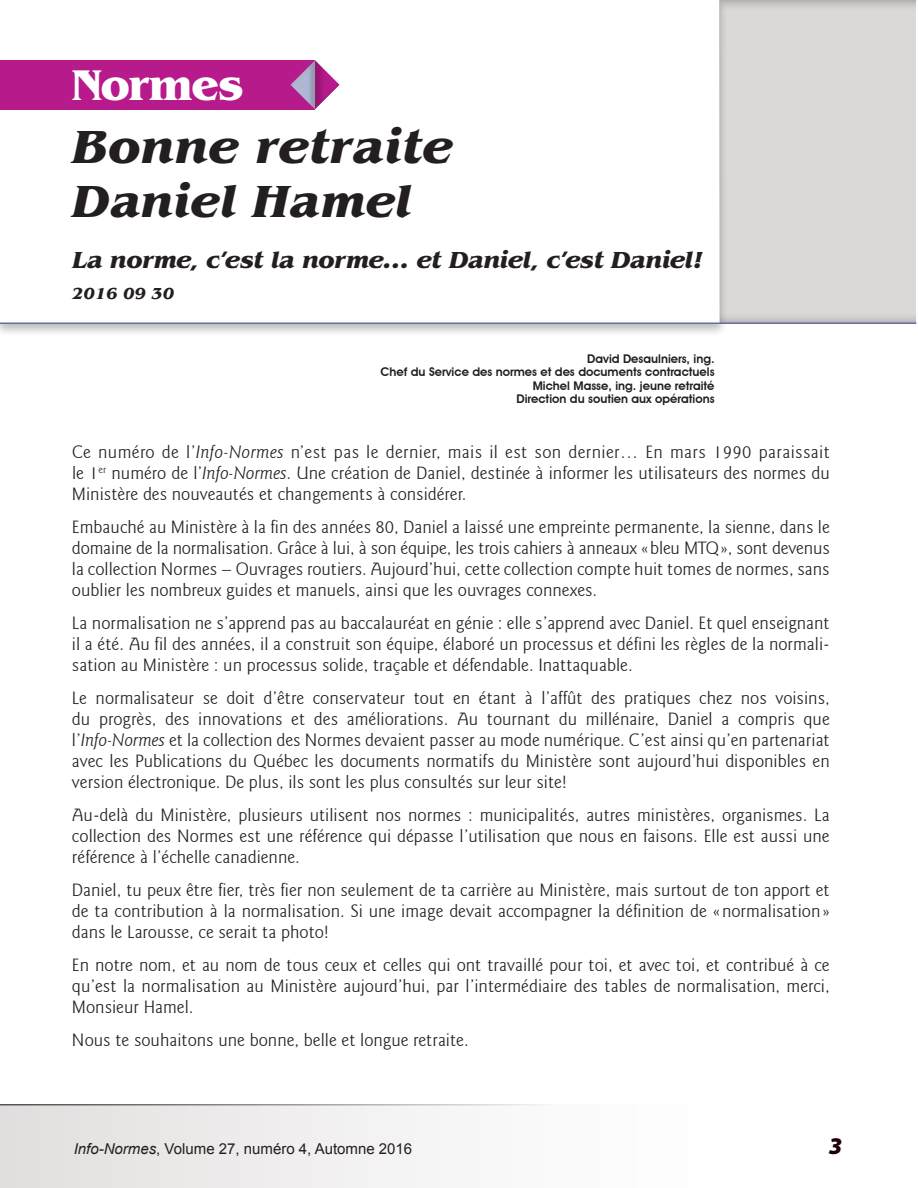
<style>
.page{position:relative;width:918px;height:1188px;background:#fff}
.page>*{position:absolute;margin:0;border:0;box-sizing:border-box;transform-origin:0 0}
.t1{font:italic 700 48px "Benguiat";color:#231f20}
.t2{font:italic 700 46.5px "Benguiat";color:#231f20}
.t3{font:700 45px "Benguiat";letter-spacing:-.025em;color:#fff}
.t4{font:italic 700 24px "Benguiat";letter-spacing:-.02em;color:#231f20}
.t5{font:italic 900 24px "Myriad Pro";color:#200008}
.t6{font:300 18px/21px "Goudy Sans IT Cby BT";color:#231f20;text-align:justify}
.t7{font:italic 700 16.5px "Benguiat";color:#231f20}
.t8{font:15px "Arial";color:#231f20}
.t9{font:600 12px/13.5px "Avant Garde IT Cby BT";color:#231f20;text-align:right}
.s1{font-style:italic}
</style>
<div class="page">
<div style="left:680px;top:0;width:237px;height:325px;background:#dcd8d7"></div>
<div style="left:0;top:0;width:728px;height:337px;background:#231f20;opacity:.3"></div>
<div style="left:0;top:0;width:720px;height:324px;background:#fff"></div>
<div style="left:0;top:60px;width:315px;height:50px;background:#b61a8b"></div>
<svg style="left:290px;top:60px;width:50px;height:49px"></svg>
<hr style="left:0;top:322px;width:916px;height:2px;background:#626ea5">
<div style="left:0;top:1105px;width:765px;height:83px;background:linear-gradient(to right,#e4e0e0,#fff)"></div>
<hr style="left:0;top:1104px;width:554px;height:2px;background:#54555a">
<h3 class="t3" style="left:72px;top:59px;width:173px">Normes</h3>
<h1 class="t1" style="left:72px;top:119px;width:382px">Bonne retraite</h1>
<h2 class="t2" style="left:72px;top:175px;width:341px">Daniel Hamel</h2>
<h3 class="t4" style="left:72px;top:245px;width:632px">La norme, c’est la norme… et Daniel, c’est Daniel!</h3>
<p class="t7" style="left:72px;top:283px;width:104px">2016 09 30</p>
<p class="t9" style="left:381px;top:352px;width:336px">David Desaulniers, ing.<br>Chef du Service des normes et des documents contractuels Michel Masse, ing. jeune retraité<br>Direction du soutien aux opérations</p>
<p class="t6" style="left:72px;top:442px;width:759px">Ce numéro de l’<span class="s1">Info-Normes</span> n’est pas le dernier, mais il est son dernier… En mars 1990 paraissait le 1<sup>er</sup> numéro de l’<span class="s1">Info-Normes</span>. Une création de Daniel, destinée à informer les utilisateurs des normes du Ministère des nouveautés et changements à considérer.</p>
<p class="t6" style="left:72px;top:517px;width:759px">Embauché au Ministère à la fin des années 80, Daniel a laissé une empreinte permanente, la sienne, dans le domaine de la normalisation. Grâce à lui, à son équipe, les trois cahiers à anneaux «bleu MTQ», sont devenus la collection Normes – Ouvrages routiers. Aujourd’hui, cette collection compte huit tomes de normes, sans oublier les nombreux guides et manuels, ainsi que les ouvrages connexes.</p>
<p class="t6" style="left:72px;top:613px;width:759px">La normalisation ne s’apprend pas au baccalauréat en génie : elle s’apprend avec Daniel. Et quel enseignant il a été. Au fil des années, il a construit son équipe, élaboré un processus et défini les règles de la normali&shy;sation au Ministère : un processus solide, traçable et défendable. Inattaquable.</p>
<p class="t6" style="left:72px;top:688px;width:759px">Le normalisateur se doit d’être conservateur tout en étant à l’affût des pratiques chez nos voisins, du progrès, des innovations et des améliorations. Au tournant du millénaire, Daniel a compris que l’<span class="s1">Info-Normes</span> et la collection des Normes devaient passer au mode numérique. C’est ainsi qu’en partenariat avec les Publications du Québec les documents normatifs du Ministère sont aujourd’hui disponibles en version électronique. De plus, ils sont les plus consultés sur leur site!</p>
<p class="t6" style="left:72px;top:805px;width:759px">Au-delà du Ministère, plusieurs utilisent nos normes : municipalités, autres ministères, organismes. La collection des Normes est une référence qui dépasse l’utilisation que nous en faisons. Elle est aussi une référence à l’échelle canadienne.</p>
<p class="t6" style="left:72px;top:880px;width:759px">Daniel, tu peux être fier, très fier non seulement de ta carrière au Ministère, mais surtout de ton apport et de ta contribution à la normalisation. Si une image devait accompagner la définition de «normalisation» dans le Larousse, ce serait ta photo!</p>
<p class="t6" style="left:72px;top:955px;width:759px">En notre nom, et au nom de tous ceux et celles qui ont travaillé pour toi, et avec toi, et contribué à ce qu’est la normalisation au Ministère aujourd’hui, par l’intermédiaire des tables de normalisation, merci, Monsieur Hamel.</p>
<p class="t6" style="left:72px;top:1030px;width:398px">Nous te souhaitons une bonne, belle et longue retraite.</p>
<p class="t8" style="left:74px;top:1139px;width:340px"><span class="s1">Info-Normes</span>, Volume 27, numéro 4, Automne 2016</p>
<h3 class="t5" style="left:829px;top:1130px;width:15px">3</h3>
</div>
